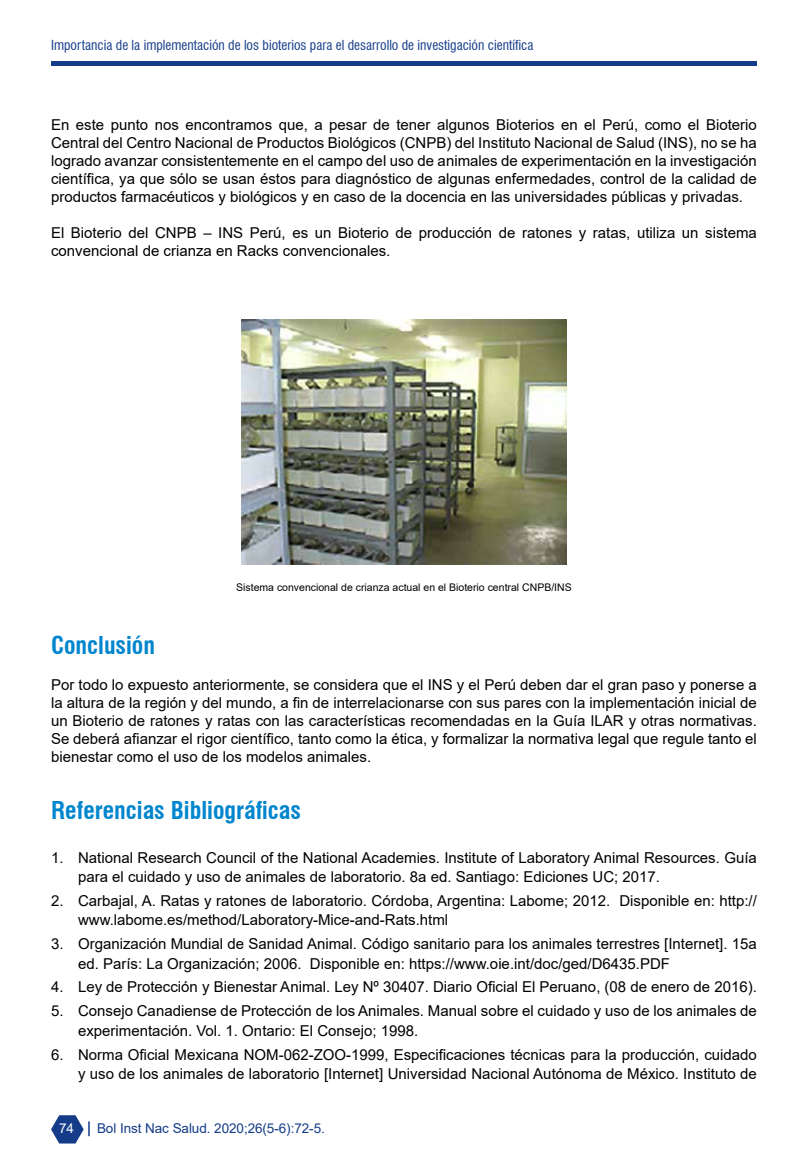
<style>
.page{position:relative;width:808px;height:1170px;background:#fff}
.page>*{position:absolute;margin:0;border:0;box-sizing:border-box;transform-origin:0 0}
.t1{font:700 condensed 24px "Swiss 721 BT";color:#0086ce}
.t2{font:15px/18px "Arial";color:#000}
.t3{font:condensed 13.5px "Swiss 721 BT";color:#143c88}
.t4{font:13.5px "Arial";letter-spacing:-.005em;color:#143c88}
.t5{font:13.5px "Arial";color:#fff}
.t6{font:10.5px "Arial";color:#000}
</style>
<div class="page">
<div style="left:51px;top:61px;width:706px;height:5px;background:#143c88"></div>
<svg style="left:51px;top:1115px;width:39px;height:28px"></svg>
<img style="left:241px;top:319px;width:326px;height:245px">
<p class="t3" style="left:51px;top:37px;width:484px">Importancia de la implementación de los bioterios para el desarrollo de investigación científica</p>
<p class="t2" style="left:51px;top:116px;width:707px;text-align:justify">En este punto nos encontramos que, a pesar de tener algunos Bioterios en el Perú, como el Bioterio Central del Centro Nacional de Productos Biológicos (CNPB) del Instituto Nacional de Salud (INS), no se ha logrado avanzar consistentemente en el campo del uso de animales de experimentación en la investigación científica, ya que sólo se usan éstos para diagnóstico de algunas enfermedades, control de la calidad de productos farmacéuticos y biológicos y en caso de la docencia en las universidades públicas y privadas.</p>
<p class="t2" style="left:51px;top:224px;width:707px">El Bioterio del CNPB – INS Perú, es un Bioterio de producción de ratones y ratas, utiliza un sistema convencional de crianza en Racks convencionales.</p>
<p class="t6" style="left:236px;top:579px;width:337px">Sistema convencional de crianza actual en el Bioterio central CNPB/INS</p>
<h1 class="t1" style="left:51px;top:631px;width:106px">Conclusión</h1>
<p class="t2" style="left:51px;top:676px;width:707px;text-align:justify">Por todo lo expuesto anteriormente, se considera que el INS y el Perú deben dar el gran paso y ponerse a la altura de la región y del mundo, a fin de interrelacionarse con sus pares con la implementación inicial de un Bioterio de ratones y ratas con las características recomendadas en la Guía ILAR y otras normativas.<br>Se deberá afianzar el rigor científico, tanto como la ética, y formalizar la normativa legal que regule tanto el bienestar como el uso de los modelos animales.</p>
<h1 class="t1" style="left:51px;top:796px;width:251px">Referencias Bibliográficas</h1>
<p class="t2" style="left:78px;top:847px;width:680px;line-height:19.5px;text-indent:-27px">1. National Research Council of the National Academies. Institute of Laboratory Animal Resources. Guía para el cuidado y uso de animales de laboratorio. 8a ed. Santiago: Ediciones UC; 2017.</p>
<p class="t2" style="left:78px;top:890px;width:680px;line-height:19.5px;text-indent:-27px">2. Carbajal, A. Ratas y ratones de laboratorio. Córdoba, Argentina: Labome; 2012. Disponible en: http:// www.labome.es/method/Laboratory-Mice-and-Rats.html</p>
<p class="t2" style="left:78px;top:934px;width:680px;line-height:19.5px;text-indent:-27px">3. Organización Mundial de Sanidad Animal. Código sanitario para los animales terrestres [Internet]. 15a ed. París: La Organización; 2006. Disponible en: https://www.oie.int/doc/ged/D6435.PDF</p>
<p class="t2" style="left:51px;top:978px;width:707px">4. Ley de Protección y Bienestar Animal. Ley Nº 30407. Diario Oficial El Peruano, (08 de enero de 2016).</p>
<p class="t2" style="left:78px;top:1001px;width:680px;line-height:19.5px;text-indent:-27px">5. Consejo Canadiense de Protección de los Animales. Manual sobre el cuidado y uso de los animales de experimentación. Vol. 1. Ontario: El Consejo; 1998.</p>
<p class="t2" style="left:51px;top:1044px;width:707px;line-height:19.5px;text-align:right">6. Norma Oficial Mexicana NOM-062-ZOO-1999, Especificaciones técnicas para la producción, cuidado y uso de los animales de laboratorio [Internet] Universidad Nacional Autónoma de México. Instituto de</p>
<p class="t5" style="left:59px;top:1118px;width:16px">74</p>
<p class="t4" style="left:97px;top:1119px;width:229px">Bol Inst Nac Salud. 2020;26(5-6):72-5.</p>
</div>
